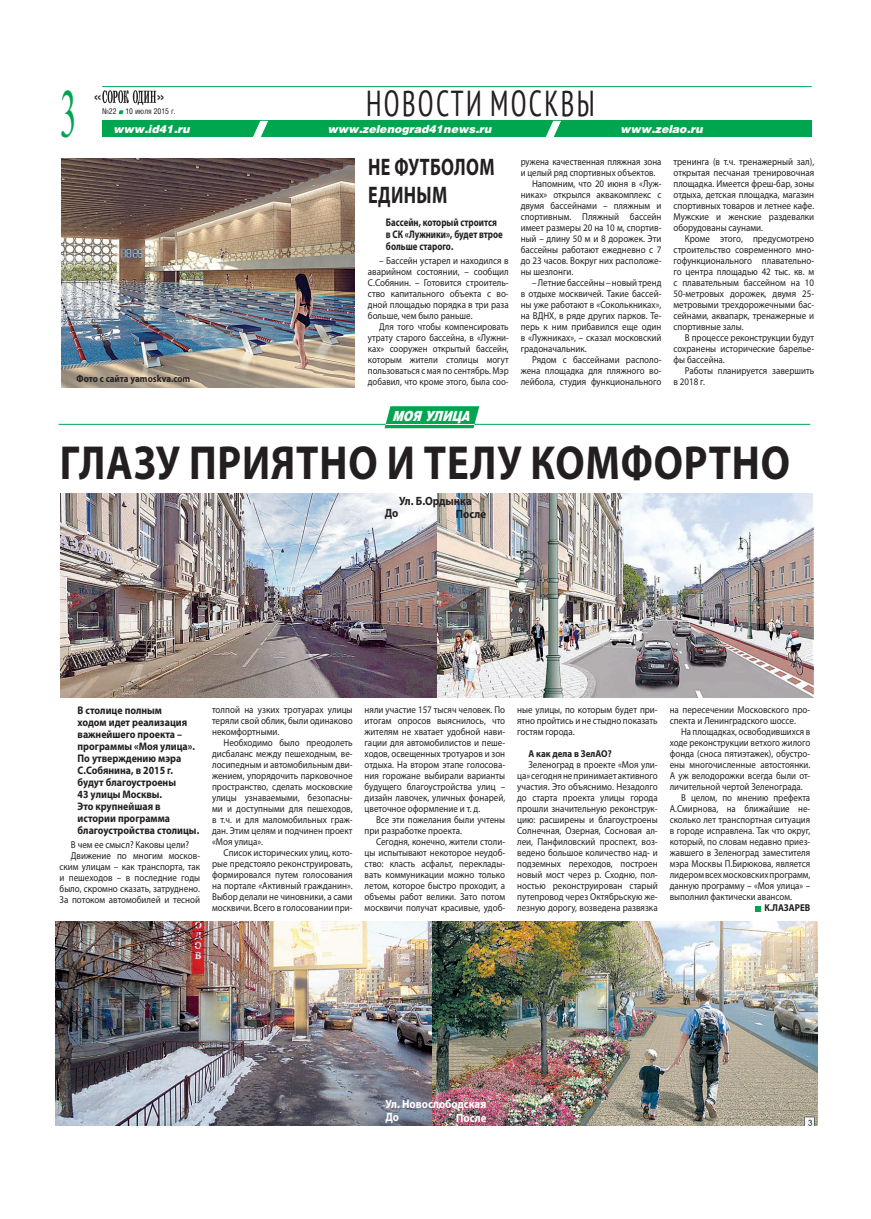
<style>
.page{position:relative;width:871px;height:1219px;background:#fff}
.page>*{position:absolute;margin:0;border:0;box-sizing:border-box;transform-origin:0 0}
.t1{font:66px "Newton 7 C";color:#00a54f;scale:.5 1}
.t2{font:700 48px "Myriad Pro";letter-spacing:.02em;color:#231f20;scale:.85 1}
.t3{font:condensed 36px "PT Sans";letter-spacing:.08em;color:#231f20;scale:.8 1}
.t4{font:700 24px/28px "Myriad Pro";letter-spacing:.02em;color:#231f20;scale:.75 1}
.t5{font:16px "Helios";color:#231f20}
.t6{font:italic 900 14px "Helios";color:#fff;scale:.8 1}
.t7{font:700 12px/12.3px "Myriad Pro";color:#fff;scale:.9 1}
.t8{font:700 12px "Myriad Pro";color:#231f20;scale:.9 1}
.t9{font:700 11px/12px "Myriad Pro";color:#231f20;scale:.9 1}
.t10{font:700 11px/12px "Myriad Pro";color:#231f20;scale:.8 1}
.t11{font:italic 900 11px "Helios";color:#fff}
.t12{font:10px/11px "Myriad Pro";color:#231f20;text-align:justify;scale:.9 1}
.t13{font:10px "Myriad Pro";color:#231f20;scale:.89 1}
.t14{font:10px/11px "Myriad Pro";color:#231f20;text-align:justify;scale:.88 1}
.t15{font:700 10px "Myriad Pro";color:#231f20;scale:.9 1}
.t16{font:8px "Helios Cond";color:#231f20}
</style>
<div class="page">
<svg style="left:464px;top:120px;width:18px;height:1px"></svg>
<div style="left:102px;top:121px;width:709px;height:16px;background:#00a54f"></div>
<svg style="left:251px;top:120px;width:18px;height:17px"></svg>
<svg style="left:544px;top:120px;width:17px;height:17px"></svg>
<hr style="left:102px;top:86px;width:709px;height:1px;background:#00a54f">
<svg style="left:102px;top:90px;width:54px;height:24px"></svg>
<img style="left:61px;top:158px;width:293px;height:229px">
<svg style="left:755px;top:906px;width:5px;height:5px"></svg>
<hr style="left:58px;top:424px;width:752px;height:1px;background:#00a54f">
<div style="left:387px;top:406px;width:89px;height:22px;background:#00a54f"></div>
<hr style="left:385px;top:424px;width:89px;height:1px;background:#fff">
<img style="left:61px;top:493px;width:752px;height:204px">
<img style="left:56px;top:921px;width:376px;height:204px">
<img style="left:432px;top:921px;width:385px;height:204px">
<h1 class="t1" style="left:60px;top:91px;width:35px">3</h1>
<h3 class="t3" style="left:366px;top:79px;width:287px">НОВОСТИ МОСКВЫ</h3>
<h3 class="t5" style="left:93px;top:90px;width:10px">«</h3>
<h3 class="t5" style="left:156px;top:90px;width:10px">»</h3>
<p class="t16" style="left:102px;top:108px;width:75px">№22 10 июля 2015 г.</p>
<p class="t11" style="left:114px;top:125px;width:78px">www.id41.ru</p>
<p class="t11" style="left:328px;top:125px;width:165px">www.zelenograd41news.ru</p>
<p class="t11" style="left:620px;top:125px;width:84px">www.zelao.ru</p>
<p class="t12" style="left:673px;top:156px;width:158px">тренинга (в т.ч. тренажерный зал), открытая песчаная тренировочная площадка. Имеется фреш-бар, зоны отдыха, детская площадка, магазин спортивных товаров и летнее кафе.<br>Мужские и женские раздевалки оборудованы саунами.</p>
<p class="t12" style="left:673px;top:233px;width:158px;text-indent:11px">Кроме этого, предусмотрено строительство современного мно&shy;гофункционального плавательно&shy;го центра площадью 42 тыс. кв. м с плавательным бассейном на 10<br>50-метровых дорожек, двумя 25- метровыми трехдорожечными бас&shy;сейнами, аквапарк, тренажерные и спортивные залы.</p>
<p class="t12" style="left:673px;top:332px;width:158px;text-indent:11px">В процессе реконструкции будут сохранены исторические барелье&shy;фы бассейна.</p>
<p class="t12" style="left:684px;top:365px;width:145px">Работы планируется завершить</p>
<h3 class="t4" style="left:368px;top:155px;width:170px">НЕ ФУТБОЛОМ<br>ЕДИНЫМ</h3>
<p class="t10" style="left:386px;top:217px;width:148px">Бассейн, который строится в СК «Лужники», будет втрое больше старого.</p>
<p class="t12" style="left:368px;top:256px;width:158px;text-indent:11px">– Бассейн устарел и находился в аварийном состоянии, – сообщил С.Собянин. – Готовится строитель&shy;ство капитального объекта с во&shy;дной площадью порядка в три раза больше, чем было раньше.</p>
<p class="t14" style="left:368px;top:322px;width:161px;text-indent:11px">Для того чтобы компенсировать утрату старого бассейна, в «Лужни&shy;ках» сооружен открытый бассейн, которым жители столицы могут пользоваться с мая по сентябрь. Мэр добавил, что кроме этого, была соо-</p>
<p class="t14" style="left:520px;top:156px;width:161px">ружена качественная пляжная зона</p>
<p class="t14" style="left:520px;top:167px;width:154px">и целый ряд спортивных объектов.</p>
<p class="t12" style="left:532px;top:178px;width:145px">Напомним, что 20 июня в «Луж-</p>
<p class="t12" style="left:520px;top:189px;width:158px">никах» открылся аквакомплекс с</p>
<p class="t12" style="left:520px;top:200px;width:158px">двумя бассейнами – пляжным и</p>
<p class="t12" style="left:520px;top:211px;width:158px">спортивным. Пляжный бассейн</p>
<p class="t12" style="left:520px;top:222px;width:158px">имеет размеры 20 на 10 м, спортив-</p>
<p class="t12" style="left:520px;top:233px;width:158px">ный – длину 50 м и 8 дорожек. Эти</p>
<p class="t12" style="left:520px;top:244px;width:158px">бассейны работают ежедневно с 7</p>
<p class="t12" style="left:520px;top:255px;width:158px">до 23 часов. Вокруг них расположе-</p>
<p class="t12" style="left:520px;top:266px;width:60px">ны шезлонги.</p>
<p class="t12" style="left:520px;top:277px;width:158px;text-indent:11px">– Летние бассейны – новый тренд в отдыхе москвичей. Такие бассей&shy;ны уже работают в «Соколькниках», на ВДНХ, в ряде других парков. Те&shy;перь к ним прибавился еще один в «Лужниках», – сказал московский градоначальник.</p>
<p class="t12" style="left:520px;top:354px;width:158px;text-indent:11px">Рядом с бассейнами располо&shy;жена площадка для пляжного во&shy;лейбола, студия функционального</p>
<p class="t15" style="left:77px;top:374px;width:128px">Фото с сайта yamoskva.com</p>
<p class="t12" style="left:673px;top:376px;width:36px">в 2018 г.</p>
<h3 class="t6" style="left:392px;top:411px;width:98px">МОЯ УЛИЦА</h3>
<h2 class="t2" style="left:60px;top:445px;width:860px">ГЛАЗУ ПРИЯТНО И ТЕЛУ КОМФОРТНО</h2>
<p class="t8" style="left:399px;top:496px;width:82px">Ул. Б.Ордынка</p>
<p class="t8" style="left:385px;top:509px;width:17px">До</p>
<p class="t8" style="left:455px;top:510px;width:35px">После</p>
<p class="t9" style="left:78px;top:705px;width:137px">В столице полным<br>ходом идет реализация важнейшего проекта – программы «Моя улица».<br>По утверждению мэра<br>С.Собянина, в 2015 г. будут благоустроены<br>43 улицы Москвы.<br>Это крупнейшая в истории программа благоустройства столицы.</p>
<p class="t12" style="left:71px;top:840px;width:133px">В чем ее смысл? Каковы цели?</p>
<p class="t12" style="left:71px;top:851px;width:145px">Движение по многим москов-</p>
<p class="t12" style="left:60px;top:862px;width:158px">ским улицам – как транспорта, так</p>
<p class="t12" style="left:60px;top:873px;width:158px">и пешеходов – в последние годы</p>
<p class="t12" style="left:60px;top:884px;width:157px">было, скромно сказать, затруднено.</p>
<p class="t12" style="left:60px;top:895px;width:157px">За потоком автомобилей и тесной</p>
<p class="t12" style="left:212px;top:705px;width:158px">толпой на узких тротуарах улицы теряли свой облик, были одинаково некомфортными.</p>
<p class="t12" style="left:212px;top:738px;width:158px;text-indent:11px">Необходимо было преодолеть дисбаланс между пешеходным, ве&shy;лосипедным и автомобильным дви&shy;жением, упорядочить парковочное пространство, сделать московские улицы узнаваемыми, безопасны&shy;ми и доступными для пешеходов, в т.ч. и для маломобильных граж&shy;дан. Этим целям и подчинен проект «Моя улица».</p>
<p class="t12" style="left:212px;top:848px;width:158px;text-indent:11px">Список исторических улиц, кото&shy;рые предстояло реконструировать, формировался путем голосования на портале «Активный гражданин».<br>Выбор делали не чиновники, а сами москвичи. Всего в голосовании при-</p>
<p class="t12" style="left:364px;top:705px;width:158px">няли участие 157 тысяч человек. По итогам опросов выяснилось, что жителям не хватает удобной нави&shy;гации для автомобилистов и пеше&shy;ходов, освещенных тротуаров и зон отдыха. На втором этапе голосова&shy;ния горожане выбирали варианты будущего благоустройства улиц – дизайн лавочек, уличных фонарей, цветочное оформление и т. д.</p>
<p class="t12" style="left:364px;top:815px;width:157px;text-indent:11px">Все эти пожелания были учтены при разработке проекта.</p>
<p class="t12" style="left:364px;top:837px;width:158px;text-indent:11px">Сегодня, конечно, жители столи&shy;цы испытывают некоторое неудоб&shy;ство: класть асфальт, переклады&shy;вать коммуникации можно только летом, которое быстро проходит, а объемы работ велики. Зато потом москвичи получат красивые, удоб-</p>
<p class="t12" style="left:517px;top:705px;width:158px">ные улицы, по которым будет при&shy;ятно пройтись и не стыдно показать гостям города.</p>
<p class="t15" style="left:528px;top:750px;width:94px">А как дела в ЗелАО?</p>
<p class="t12" style="left:517px;top:760px;width:158px;text-indent:11px">Зеленоград в проекте «Моя ули&shy;ца» сегодня не принимает активного участия. Это объяснимо. Незадолго до старта проекта улицы города прошли значительную реконструк&shy;цию: расширены и благоустроены Солнечная, Озерная, Сосновая ал&shy;леи, Панфиловский проспект, воз&shy;ведено большое количество над- и подземных переходов, построен новый мост через р. Сходню, пол&shy;ностью реконструирован старый путепровод через Октябрьскую же&shy;лезную дорогу, возведена развязка</p>
<p class="t12" style="left:669px;top:705px;width:158px">на пересечении Московского про&shy;спекта и Ленинградского шоссе.</p>
<p class="t13" style="left:681px;top:728px;width:147px">На площадках, освободившихся в</p>
<p class="t13" style="left:669px;top:739px;width:159px">ходе реконструкции ветхого жилого</p>
<p class="t13" style="left:669px;top:750px;width:159px">фонда (сноса пятиэтажек), обустро-</p>
<p class="t13" style="left:669px;top:761px;width:159px">ены многочисленные автостоянки.</p>
<p class="t13" style="left:669px;top:772px;width:159px">А уж велодорожки всегда были от-</p>
<p class="t13" style="left:669px;top:783px;width:151px">личительной чертой Зеленограда.</p>
<p class="t13" style="left:681px;top:794px;width:147px">В целом, по мнению префекта</p>
<p class="t13" style="left:669px;top:805px;width:159px">А.Смирнова, на ближайшие не-</p>
<p class="t13" style="left:669px;top:816px;width:159px">сколько лет транспортная ситуация</p>
<p class="t13" style="left:669px;top:827px;width:159px">в городе исправлена. Так что округ,</p>
<p class="t13" style="left:669px;top:838px;width:159px">который, по словам недавно приез-</p>
<p class="t13" style="left:669px;top:849px;width:159px">жавшего в Зеленоград заместителя</p>
<p class="t13" style="left:669px;top:860px;width:159px">мэра Москвы П.Бирюкова, является</p>
<p class="t13" style="left:669px;top:871px;width:159px">лидером всех московских программ,</p>
<p class="t13" style="left:669px;top:882px;width:159px">данную программу – «Моя улица» –</p>
<p class="t13" style="left:669px;top:893px;width:139px">выполнил фактически авансом.</p>
<p class="t15" style="left:764px;top:904px;width:52px">К.ЛАЗАРЕВ</p>
<p class="t7" style="left:385px;top:1099px;width:114px">Ул. Новослободская<br>До</p>
<p class="t7" style="left:456px;top:1112px;width:35px">После</p>
</div>
